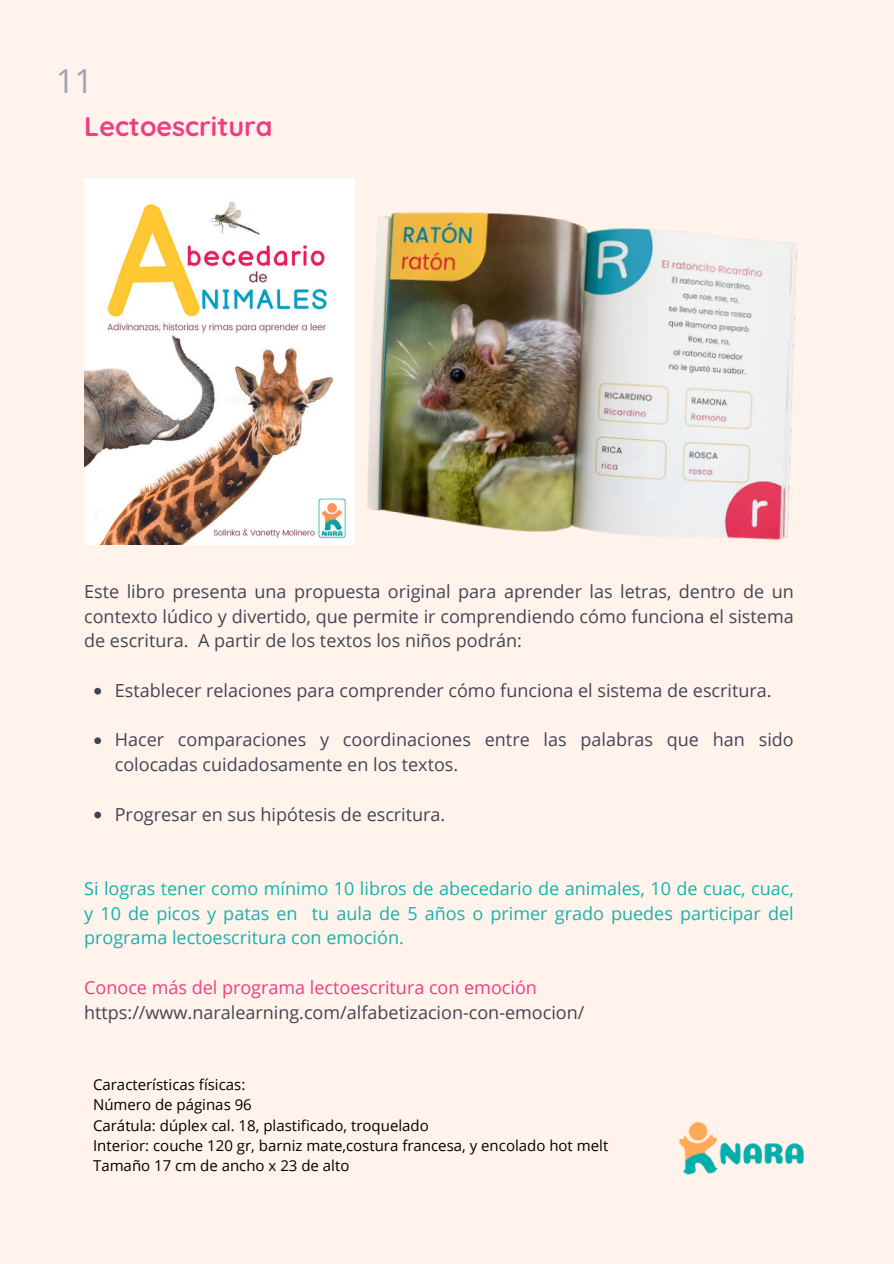
<style>
.page{position:relative;width:894px;height:1264px;background:#fff}
.page>*{position:absolute;margin:0;border:0;box-sizing:border-box;transform-origin:0 0}
.t1{font:33px "Open Sans";color:#a1a2b6}
.t2{font:700 27px "Quicksand";color:#ef3e81}
.t3{font:18px/24.8px "Open Sans";color:#444554}
.t4{font:18px/24.8px "Open Sans";color:#16b2ae;text-align:justify}
.t5{font:15px "Open Sans";color:#000}
.s1{color:#ef3e81}
</style>
<div class="page">
<div style="left:0;top:0;width:893px;height:1263px;background:#fff3eb"></div>
<img style="left:84px;top:178px;width:270px;height:366px">
<img style="left:354px;top:202px;width:444px;height:343px">
<svg style="left:94px;top:687px;width:7px;height:7px"></svg>
<svg style="left:94px;top:737px;width:7px;height:7px"></svg>
<svg style="left:94px;top:811px;width:7px;height:7px"></svg>
<img style="left:679px;top:1121px;width:124px;height:52px">
<h2 class="t1" style="left:56px;top:57px;width:39px">11</h2>
<p class="t2" style="left:84px;top:109px;width:190px">Lectoescritura</p>
<p class="t3" style="left:84px;top:578px;width:711px;text-align:justify">Este libro presenta una propuesta original para aprender las letras, dentro de un contexto lúdico y divertido, que permite ir comprendiendo cómo funciona el sistema de escritura. A partir de los textos los niños podrán:</p>
<p class="t3" style="left:115px;top:677px;width:658px">Establecer relaciones para comprender cómo funciona el sistema de escritura.</p>
<p class="t3" style="left:115px;top:727px;width:680px">Hacer comparaciones y coordinaciones entre las palabras que han sido colocadas cuidadosamente en los textos.</p>
<p class="t3" style="left:115px;top:801px;width:332px">Progresar en sus hipótesis de escritura.</p>
<h2 class="t4" style="left:84px;top:875px;width:711px">Si logras tener como mínimo 10 libros de abecedario de animales, 10 de cuac, cuac, y 10 de picos y patas en tu aula de 5 años o primer grado puedes participar del programa lectoescritura con emoción.</h2>
<p class="t3" style="left:84px;top:974px;width:501px"><span class="s1">Conoce más del programa lectoescritura con emoción </span>https://www.naralearning.com/alfabetizacion-con-emocion/</p>
<h2 class="t5" style="left:93px;top:1074px;width:154px">Características físicas:</h2>
<p class="t5" style="left:93px;top:1094px;width:160px">Número de páginas 96</p>
<p class="t5" style="left:93px;top:1114px;width:337px">Carátula: dúplex cal. 18, plastificado, troquelado</p>
<h2 class="t5" style="left:93px;top:1134px;width:516px">Interior: couche 120 gr, barniz mate,costura francesa, y encolado hot melt</h2>
<h2 class="t5" style="left:93px;top:1155px;width:258px">Tamaño 17 cm de ancho x 23 de alto</h2>
</div>
